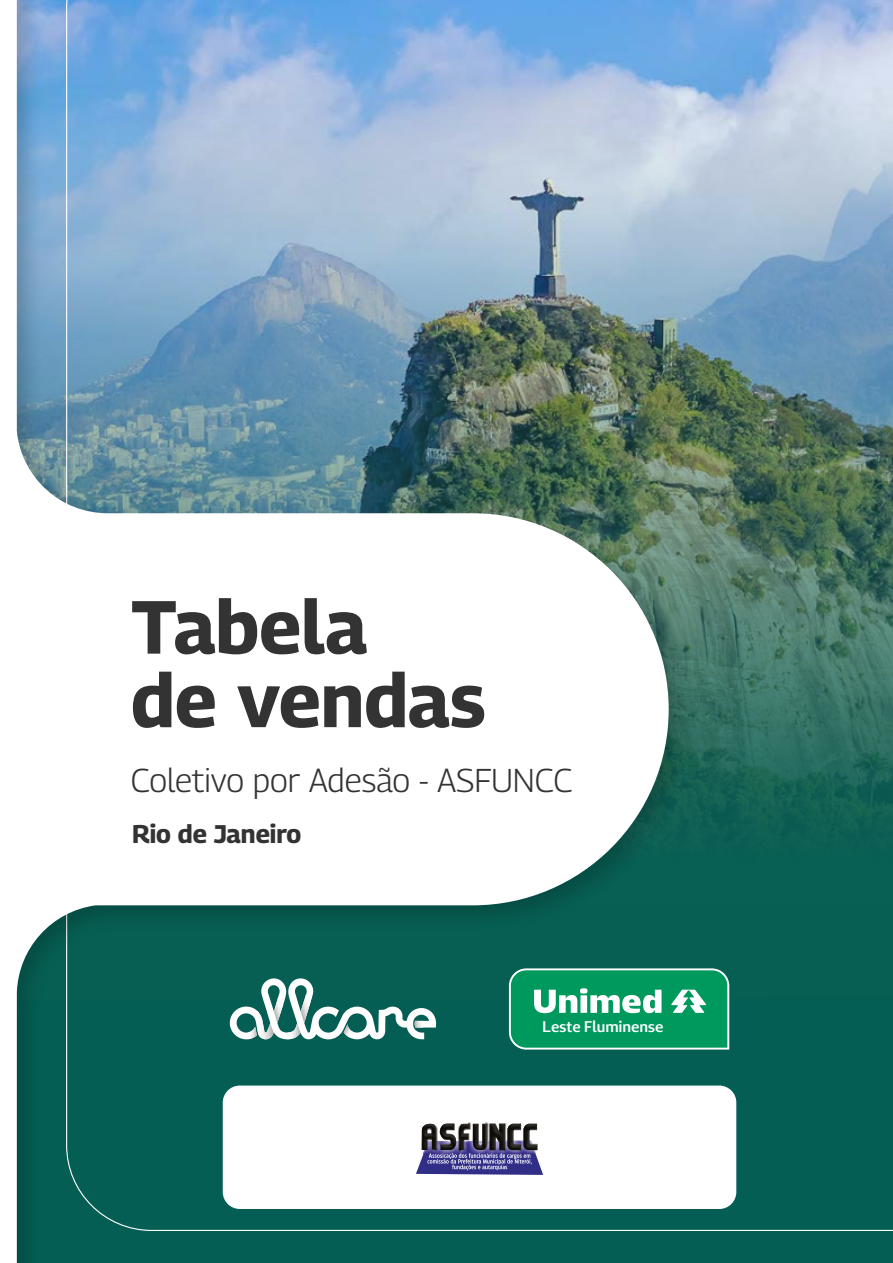
<style>
.page{position:relative;width:893px;height:1263px;background:#fff}
.page>*{position:absolute;margin:0;border:0;box-sizing:border-box;transform-origin:0 0}
.t1{font:700 75px/73.5px "Georama";color:#333}
.t2{font:300 33px "Georama";color:#333}
.t3{font:700 25.5px "Georama";color:#333}
.t4{font:600 15.45px "Unimed Sans";letter-spacing:-.01em;color:#fff}
</style>
<div class="page">
<div style="left:0;top:982px;width:893px;height:281px;background:#045e53"></div>
<svg style="left:697px;top:0;width:196px;height:1231px"></svg>
<div style="left:0;top:0;width:697px;height:1263px;background:#000;opacity:.2"></div>
<img style="left:0;top:0;width:669px;height:1263px">
<div style="left:223px;top:1085px;width:513px;height:124px;background:#fff;border-radius:17px"></div>
<svg style="left:230px;top:978px;width:206px;height:61px"></svg>
<svg style="left:416px;top:1122px;width:127px;height:53px"></svg>
<h1 class="t1" style="left:131px;top:589px;width:356px">Tabela<br>de vendas</h1>
<p class="t2" style="left:131px;top:756px;width:443px">Coletivo por Adesão - ASFUNCC</p>
<p class="t3" style="left:132px;top:815px;width:171px">Rio de Janeiro</p>
<p class="t4" style="left:542px;top:1017px;width:123px">Leste Fluminense</p>
</div>
